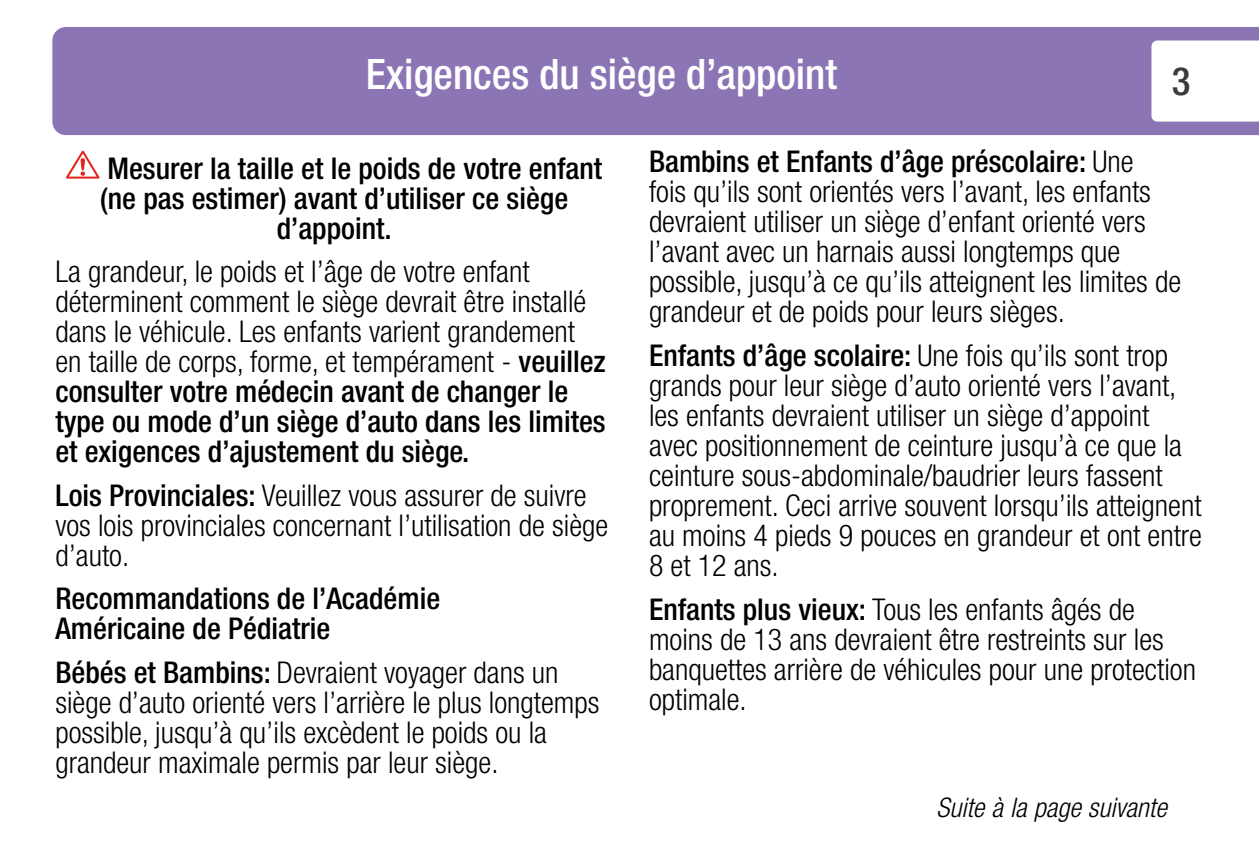
<style>
.page{position:relative;width:1259px;height:851px;background:#fff}
.page>*{position:absolute;margin:0;border:0;box-sizing:border-box;transform-origin:0 0}
.t1{font:500 condensed 42px "Helvetica Neue LT Std";color:#fff}
.t2{font:500 condensed 39px "Helvetica Neue LT Std";color:#3e3938}
.t3{font:300 condensed 30px/30px "Helvetica Neue LT Std";color:#000}
.t4{font:500 condensed 30px/30px "Helvetica Neue LT Std";color:#000}
.t5{font:italic 300 condensed 27px "Helvetica Neue LT Std";color:#000}
.s1{font-weight:500}
</style>
<div class="page">
<div style="left:52px;top:27px;width:1207px;height:108px;background:#8b75b5"></div>
<svg style="left:1151px;top:41px;width:108px;height:81px"></svg>
<svg style="left:66px;top:151px;width:33px;height:28px"></svg>
<h1 class="t1" style="left:366px;top:49px;width:472px">Exigences du siège d’appoint</h1>
<h2 class="t2" style="left:1171px;top:58px;width:20px">3</h2>
<p class="t4" style="left:107px;top:152px;width:496px">Mesurer la taille et le poids de votre enfant</p>
<p class="t4" style="left:100px;top:182px;width:470px">(ne pas estimer) avant d’utiliser ce siège</p>
<p class="t4" style="left:277px;top:212px;width:116px">d’appoint.</p>
<p class="t3" style="left:55px;top:256px;width:552px">La grandeur, le poids et l’âge de votre enfant déterminent comment le siège devrait être installé dans le véhicule. Les enfants varient grandement en taille de corps, forme, et tempérament - <span class="s1">veuillez consulter votre médecin avant de changer le type ou mode d’un siège d’auto dans les limites et exigences d’ajustement du siège.</span></p>
<p class="t3" style="left:55px;top:480px;width:554px"><span class="s1">Lois Provinciales:</span> Veuillez vous assurer de suivre vos lois provinciales concernant l’utilisation de siège d’auto.</p>
<p class="t4" style="left:55px;top:583px;width:386px">Recommandations de l’Académie<br>Américaine de Pédiatrie</p>
<p class="t3" style="left:55px;top:657px;width:545px"><span class="s1">Bébés et Bambins:</span> Devraient voyager dans un siège d’auto orienté vers l’arrière le plus longtemps possible, jusqu’à qu’ils excèdent le poids ou la grandeur maximale permis par leur siège.</p>
<p class="t3" style="left:649px;top:146px;width:534px"><span class="s1">Bambins et Enfants d’âge préscolaire:</span> Une<br>fois qu’ils sont orientés vers l’avant, les enfants devraient utiliser un siège d’enfant orienté vers l’avant avec un harnais aussi longtemps que possible, jusqu’à ce qu’ils atteignent les limites de grandeur et de poids pour leurs sièges.</p>
<p class="t3" style="left:649px;top:340px;width:554px"><span class="s1">Enfants d’âge scolaire:</span> Une fois qu’ils sont trop grands pour leur siège d’auto orienté vers l’avant, les enfants devraient utiliser un siège d’appoint avec positionnement de ceinture jusqu’à ce que la ceinture sous-abdominale/baudrier leurs fassent proprement. Ceci arrive souvent lorsqu’ils atteignent au moins 4 pieds 9 pouces en grandeur et ont entre 8 et 12 ans.</p>
<p class="t3" style="left:649px;top:593px;width:548px"><span class="s1">Enfants plus vieux:</span> Tous les enfants âgés de moins de 13 ans devraient être restreints sur les banquettes arrière de véhicules pour une protection optimale.</p>
<p class="t5" style="left:936px;top:792px;width:232px">Suite à la page suivante</p>
</div>
